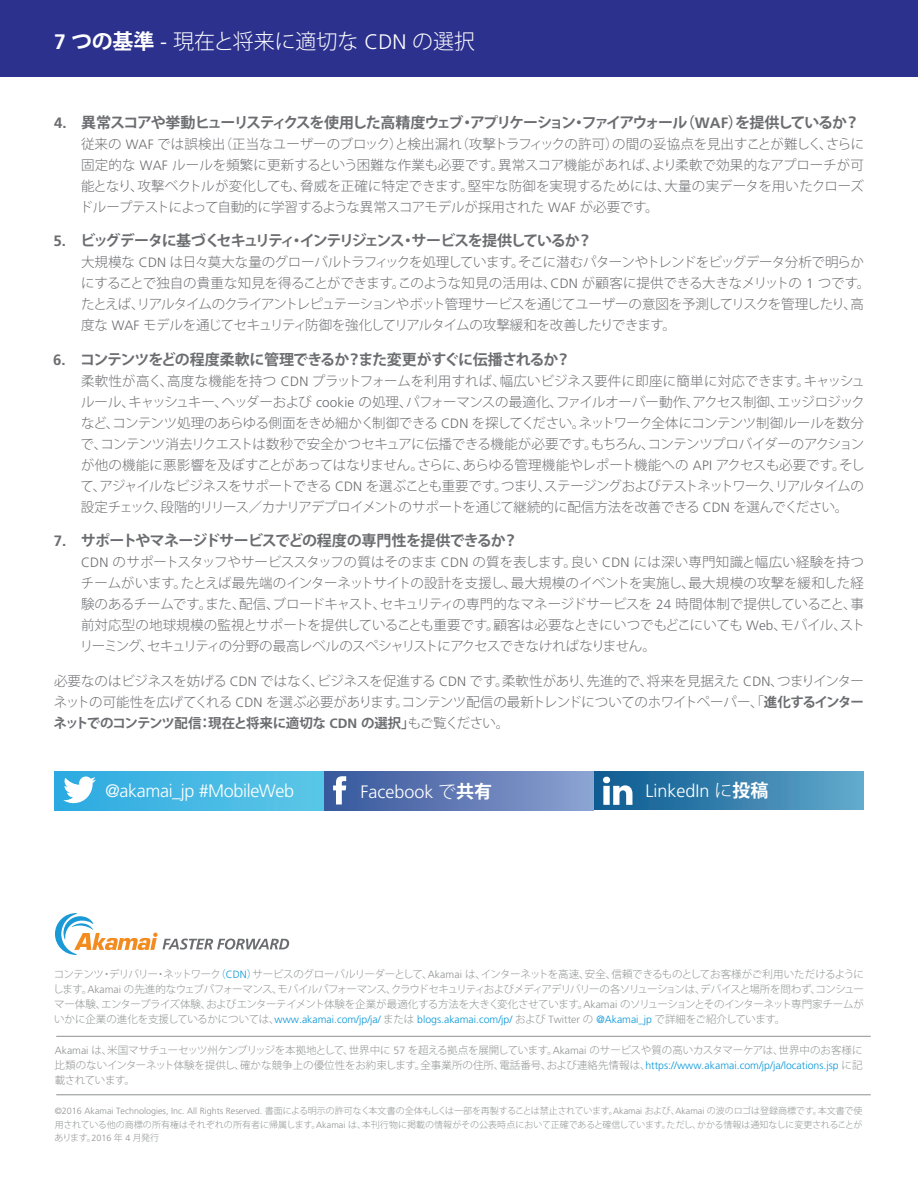
<style>
.page{position:relative;width:918px;height:1188px;background:#fff}
.page>*{position:absolute;margin:0;border:0;box-sizing:border-box;transform-origin:0 0}
.t1{font:300 21px "Koz Go Pro";color:#fff}
.t2{font:300 18px "Frutiger LT Std";letter-spacing:-.01em;color:#fff}
.t3{font:700 15px "Koz Go Pro";letter-spacing:-.1em;color:#6c6d70}
.t4{font:700 15px "Koz Go Pro";letter-spacing:-.09em;color:#6c6d70}
.t5{font:700 15px "Koz Go Pro";letter-spacing:-.05em;color:#6c6d70}
.t6{font:700 15px "Koz Go Pro";letter-spacing:-.04em;color:#6c6d70}
.t7{font:300 13.5px/21px "Koz Go Pro";letter-spacing:-.035em;color:#6c6d70;text-align:justify}
.t8{font:300 10.5px/15px "Koz Go Pro";letter-spacing:-.02em;color:#8f9191;text-align:justify}
.t9{font:300 10.5px "Frutiger LT Std";color:#0696d7}
.t10{font:300 9px/13.5px "Koz Go Pro";letter-spacing:-.035em;color:#8f9191;text-align:justify}
.s1{font-family:"Frutiger LT Std";font-weight:700}
.s2{font-weight:700}
.s3{font-family:"Frutiger LT Std"}
.s4{font-family:"Frutiger"}
.s5{font-family:"Koz Go Pro"}
.s6{font-family:"Koz Go Pro";font-weight:700}
.s7{color:#0696d7}
.s8{font-family:"Frutiger LT Std";color:#0696d7}
.s9{font-family:"Koz Go Pro";color:#8f9191}
.s10{color:#8f9191}
</style>
<div class="page">
<div style="left:0;top:0;width:918px;height:77px;background:#2b318d"></div>
<div style="left:54px;top:772px;width:270px;height:38px;background:linear-gradient(to right,#2caae1,#5cc7e7)"></div>
<svg style="left:63px;top:776px;width:33px;height:27px"></svg>
<div style="left:324px;top:772px;width:270px;height:38px;background:linear-gradient(to right,#39589b,#8ba1d1)"></div>
<svg style="left:333px;top:776px;width:13px;height:28px"></svg>
<div style="left:594px;top:772px;width:270px;height:38px;background:linear-gradient(to right,#0d5a90,#62a8cc)"></div>
<svg style="left:603px;top:777px;width:29px;height:28px"></svg>
<hr style="left:56px;top:1094px;width:815px;height:1px;background:#8f9191">
<hr style="left:56px;top:1036px;width:815px;height:1px;background:#8f9191">
<svg style="left:55px;top:913px;width:234px;height:42px"></svg>
<h1 class="t1" style="left:54px;top:27px;width:423px"><span class="s1">7</span> <span class="s2">つの基準</span> <span class="s3">-</span> 現在と将来に適切な <span class="s3">CDN</span> の選択</h1>
<p class="t3" style="left:54px;top:113px;width:807px"><span class="s4">4.</span> 異常スコアや挙動ヒューリスティクスを使用した高精度ウェブ・アプリケーション・ファイアウォール（<span class="s3">WAF</span>）を提供しているか？</p>
<p class="t7" style="left:79px;top:133px;width:786px">従来の <span class="s3">WAF</span> では誤検出（正当なユーザーのブロック）と検出漏れ（攻撃トラフィックの許可）の間の妥協点を見出すことが難しく、さらに固定的な <span class="s3">WAF</span> ルールを頻繁に更新するという困難な作業も必要です。異常スコア機能があれば、より柔軟で効果的なアプローチが可能となり、攻撃ベクトルが変化しても、脅威を正確に特定できます。堅牢な防御を実現するためには、大量の実データを用いたクローズドループテストによって自動的に学習するような異常スコアモデルが採用された <span class="s3">WAF</span> が必要です。</p>
<p class="t4" style="left:54px;top:231px;width:540px"><span class="s4">5.</span> ビッグデータに基づくセキュリティ・インテリジェンス・サービスを提供しているか？</p>
<p class="t7" style="left:81px;top:252px;width:791px;text-align:left">大規模な <span class="s3">CDN</span> は日々莫大な量のグローバルトラフィックを処理しています。そこに潜むパターンやトレンドをビッグデータ分析で明らかにすることで独自の貴重な知見を得ることができます。このような知見の活用は、<span class="s3">CDN</span> が顧客に提供できる大きなメリットの <span class="s3">1</span> つです。たとえば、リアルタイムのクライアントレピュテーションやボット管理サービスを通じてユーザーの意図を予測してリスクを管理したり、高度な <span class="s3">WAF</span> モデルを通じてセキュリティ防御を強化してリアルタイムの攻撃緩和を改善したりできます。</p>
<p class="t5" style="left:53px;top:350px;width:519px"><span class="s4">6.</span> コンテンツをどの程度柔軟に管理できるか？また変更がすぐに伝播されるか？</p>
<p class="t7" style="left:81px;top:370px;width:786px">柔軟性が高く、高度な機能を持つ <span class="s3">CDN</span> プラットフォームを利用すれば、幅広いビジネス要件に即座に簡単に対応できます。キャッシュルール、キャッシュキー、ヘッダーおよび <span class="s3">cookie</span> の処理、パフォーマンスの最適化、ファイルオーバー動作、アクセス制御、エッジロジックなど、コンテンツ処理のあらゆる側面をきめ細かく制御できる <span class="s3">CDN</span> を探してください。ネットワーク全体にコンテンツ制御ルールを数分で、コンテンツ消去リクエストは数秒で安全かつセキュアに伝播できる機能が必要です。もちろん、コンテンツプロバイダーのアクションが他の機能に悪影響を及ぼすことがあってはなりません。さらに、あらゆる管理機能やレポート機能への <span class="s3">API</span> アクセスも必要です。そして、アジャイルなビジネスをサポートできる <span class="s3">CDN</span> を選ぶことも重要です。つまり、ステージングおよびテストネットワーク、リアルタイムの設定チェック、段階的リリース／カナリアデプロイメントのサポートを通じて継続的に配信方法を改善できる <span class="s3">CDN</span> を選んでください。</p>
<p class="t6" style="left:54px;top:531px;width:466px"><span class="s4">7.</span> サポートやマネージドサービスでどの程度の専門性を提供できるか？</p>
<p class="t7" style="left:80px;top:552px;width:787px"><span class="s3">CDN</span> のサポートスタッフやサービススタッフの質はそのまま <span class="s3">CDN</span> の質を表します。良い <span class="s3">CDN</span> には深い専門知識と幅広い経験を持つチームがいます。たとえば最先端のインターネットサイトの設計を支援し、最大規模のイベントを実施し、最大規模の攻撃を緩和した経験のあるチームです。また、配信、ブロードキャスト、セキュリティの専門的なマネージドサービスを <span class="s3">24</span> 時間体制で提供していること、事前対応型の地球規模の監視とサポートを提供していることも重要です。顧客は必要なときにいつでもどこにいても <span class="s3">Web</span>、モバイル、ストリーミング、セキュリティの分野の最高レベルのスペシャリストにアクセスできなければなりません。</p>
<p class="t7" style="left:54px;top:670px;width:812px">必要なのはビジネスを妨げる <span class="s3">CDN</span> ではなく、ビジネスを促進する <span class="s3">CDN</span> です。柔軟性があり、先進的で、将来を見据えた <span class="s3">CDN</span>、つまりインターネットの可能性を広げてくれる <span class="s3">CDN</span> を選ぶ必要があります。コンテンツ配信の最新トレンドについてのホワイトペーパー、「<span class="s2">進化するインターネットでのコンテンツ配信：現在と将来に適切な</span> <span class="s1">CDN</span> <span class="s2">の選択」</span>もご覧ください。</p>
<h2 class="t2" style="left:106px;top:781px;width:190px">@akamai_jp #MobileWeb</h2>
<h2 class="t2" style="left:361px;top:781px;width:133px">Facebook <span class="s5">で</span><span class="s6">共有</span></h2>
<h2 class="t2" style="left:646px;top:781px;width:124px">LinkedIn <span class="s5">に</span><span class="s6">投稿</span></h2>
<p class="t8" style="left:53px;top:966px;width:813px">コンテンツ・デリバリー・ネットワーク<span class="s7">（</span><span class="s8">CDN</span><span class="s7">）</span>サービスのグローバルリーダーとして、<span class="s3">Akamai</span> は、インターネットを高速、安全、信頼できるものとしてお客様がご利用いただけるようにします。<span class="s3">Akamai</span> の先進的なウェブパフォーマンス、モバイルパフォーマンス、クラウドセキュリティおよびメディアデリバリーの各ソリューションは、デバイスと場所を問わず、コンシューマー体験、エンタープライズ体験、およびエンターテイメント体験を企業が最適化する方法を大きく変化させています。<span class="s3">Akamai</span> のソリューションとそのインターネット専門家チームが</p>
<p class="t9" style="left:54px;top:1013px;width:733px"><span class="s9">いかに企業の進化を支援しているかについては、</span>www.akamai.com/jp/ja/ <span class="s9">または</span> blogs.akamai.com/jp/ <span class="s9">および</span> <span class="s10">Twitter</span> <span class="s9">の</span> @Akamai_jp <span class="s9">で詳細をご紹介しています。</span></p>
<p class="t8" style="left:55px;top:1043px;width:809px"><span class="s3">Akamai</span> は、米国マサチューセッツ州ケンブリッジを本拠地として、世界中に <span class="s3">57</span> を超える拠点を展開しています。<span class="s3">Akamai</span> のサービスや質の高いカスタマーケアは、世界中のお客様に比類のないインターネット体験を提供し、確かな競争上の優位性をお約束します。全事業所の住所、電話番号、および連絡先情報は、<span class="s8">https://www.akamai.com/jp/ja/locations.jsp</span> に記載されています。</p>
<p class="t10" style="left:55px;top:1104px;width:809px"><span class="s3">©2016 Akamai Technologies, Inc. All Rights Reserved.</span> 書面による明示の許可なく本文書の全体もしくは一部を再製することは禁止されています。<span class="s3">Akamai</span> および、<span class="s3">Akamai</span> の波のロゴは登録商標です。本文書で使用されている他の商標の所有権はそれぞれの所有者に帰属します。<span class="s3">Akamai</span> は、本刊行物に掲載の情報がその公表時点において正確であると確信しています。ただし、かかる情報は通知なしに変更されることがあります。<span class="s3">2016</span> 年 <span class="s3">4</span> 月発行</p>
</div>
